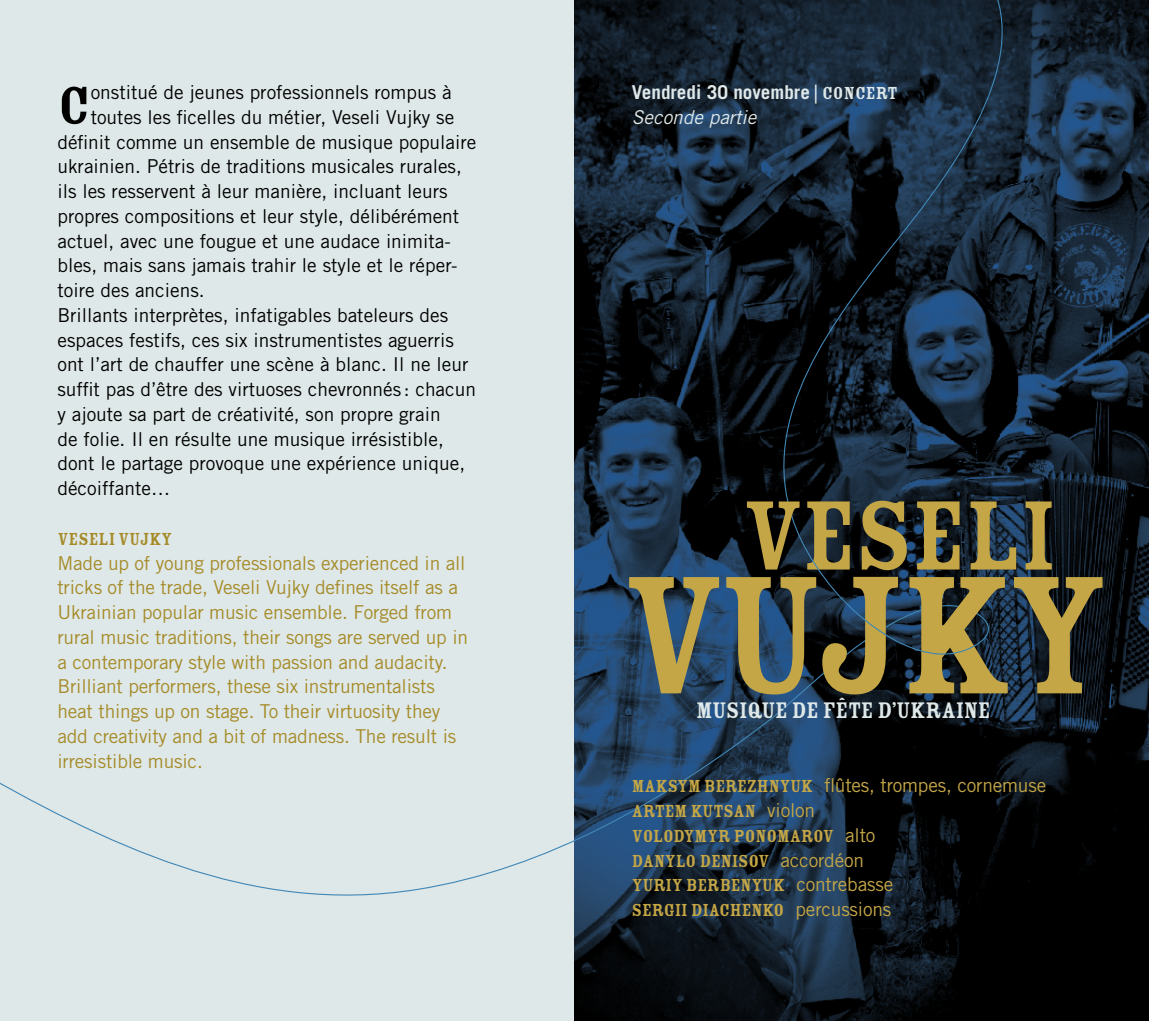
<style>
.page{position:relative;width:1149px;height:1021px;background:#fff}
.page>*{position:absolute;margin:0;border:0;box-sizing:border-box;transform-origin:0 0}
.t1{font:184.5px "Rosewood Std Fill";color:#c4a646}
.t2{font:108px "Rosewood Std Fill";letter-spacing:-.02em;color:#c4a646}
.t3{font:58.5px "Rosewood Std Fill";color:#000}
.t4{font:24.75px "Rosewood Std Fill";letter-spacing:-.02em;color:#dfe8e8}
.t5{font:19.12px "Trade Gothic";color:#000}
.t6{font:19.12px/24.8px "Trade Gothic";letter-spacing:-.01em;color:#a58b29}
.t7{font:19.12px/24.8px "Rosewood Std Fill";letter-spacing:-.01em;color:#c4a646}
.t8{font:19.12px "Trade Gothic";letter-spacing:-.01em;color:#c4a646}
.t9{font:700 19.12px/24.8px "Trade Gothic";color:#dfe8e8}
.t10{font:19.12px "Rosewood Std Fill";color:#a58b29}
.s1{font-family:"Rosewood Std Fill";font-weight:400}
.s2{font-weight:400;font-style:italic}
.s3{font-family:"Rosewood Std Fill"}
.s4{font-family:"Trade Gothic"}
</style>
<div class="page">
<div style="left:0;top:0;width:574px;height:1020px;background:#dfe8e8"></div>
<img style="left:574px;top:0;width:574px;height:1020px">
<svg style="left:751px;top:0;width:285px;height:540px;background:#13202e"></svg>
<svg style="left:0;top:578px;width:990px;height:339px"></svg>
<svg style="left:799px;top:537px;width:189px;height:131px;background:#111f2e"></svg>
<h3 class="t3" style="left:57px;top:74px;width:35px">C</h3>
<p class="t5" style="left:91px;top:81px;width:362px">onstitué de jeunes professionnels rompus à</p>
<p class="t5" style="left:91px;top:105px;width:365px">toutes les ficelles du métier, Veseli Vujky se</p>
<p class="t5" style="left:57px;top:130px;width:420px">définit comme un ensemble de musique populaire</p>
<p class="t5" style="left:57px;top:155px;width:406px">ukrainien. Pétris de traditions musicales rurales,</p>
<p class="t5" style="left:57px;top:180px;width:391px">ils les resservent à leur manière, incluant leurs</p>
<p class="t5" style="left:57px;top:204px;width:403px">propres compositions et leur style, délibérément</p>
<p class="t5" style="left:57px;top:229px;width:395px">actuel, avec une fougue et une audace inimita-</p>
<p class="t5" style="left:57px;top:254px;width:401px">bles, mais sans jamais trahir le style et le réper-</p>
<p class="t5" style="left:57px;top:279px;width:149px">toire des anciens.</p>
<p class="t5" style="left:57px;top:303px;width:392px">Brillants interprètes, infatigables bateleurs des</p>
<p class="t5" style="left:57px;top:328px;width:398px">espaces festifs, ces six instrumentistes aguerris</p>
<p class="t5" style="left:57px;top:353px;width:412px">ont l’art de chauffer une scène à blanc. Il ne leur</p>
<p class="t5" style="left:57px;top:378px;width:420px">suffit pas d’être des virtuoses chevronnés : chacun</p>
<p class="t5" style="left:57px;top:402px;width:384px">y ajoute sa part de créativité, son propre grain</p>
<p class="t5" style="left:57px;top:427px;width:388px">de folie. Il en résulte une musique irrésistible,</p>
<p class="t5" style="left:57px;top:452px;width:409px">dont le partage provoque une expérience unique,</p>
<p class="t5" style="left:57px;top:477px;width:114px">décoiffante…</p>
<p class="t10" style="left:57px;top:528px;width:116px">VESELI VUJKY</p>
<p class="t6" style="left:57px;top:550px;width:412px">Made up of young professionals experienced in all tricks of the trade, Veseli Vujky defines itself as a Ukrainian popular music ensemble. Forged from rural music traditions, their songs are served up in a contemporary style with passion and audacity.<br>Brilliant performers, these six instrumentalists heat things up on stage. To their virtuosity they add creativity and a bit of madness. The result is irresistible music.</p>
<p class="t9" style="left:631px;top:80px;width:267px">Vendredi 30 novembre <span class="s1">| CONCERT<br></span><span class="s2">Seconde partie</span></p>
<h2 class="t2" style="left:740px;top:477px;width:317px">VESELI</h2>
<h1 class="t1" style="left:619px;top:535px;width:494px">VUJKY</h1>
<p class="t4" style="left:696px;top:697px;width:296px">MUSIQUE DE FÊTE D’UKRAINE</p>
<p class="t8" style="left:631px;top:774px;width:415px"><span class="s3">MAKSYM BEREZHNYUK</span> flûtes, trompes, cornemuse</p>
<p class="t7" style="left:631px;top:799px;width:263px">ARTEM KUTSAN <span class="s4">violon<br></span>VOLODYMYR PONOMAROV <span class="s4">alto<br></span>DANYLO DENISOV <span class="s4">accordéon<br></span>YURIY BERBENYUK <span class="s4">contrebasse<br></span>SERGII DIACHENKO <span class="s4">percussions</span></p>
</div>
